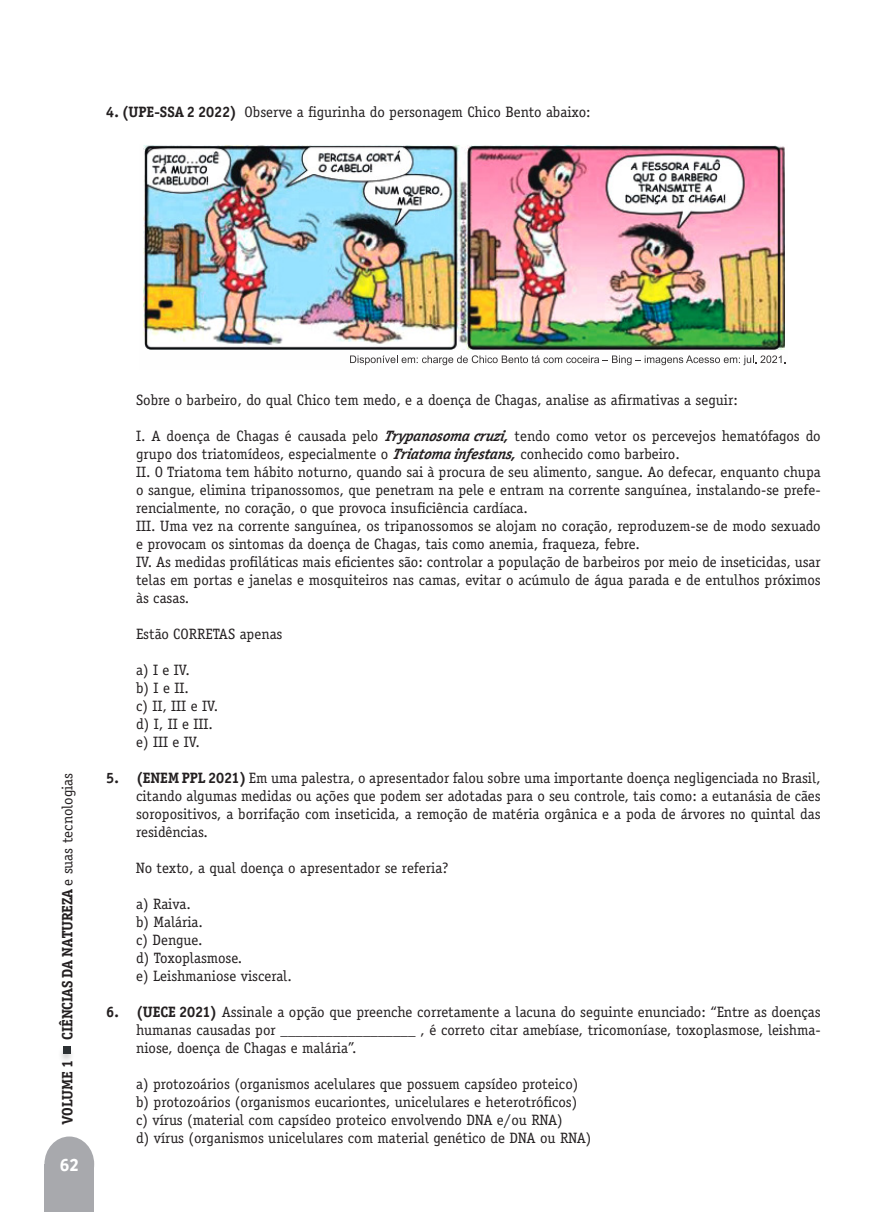
<style>
.page{position:relative;width:893px;height:1212px;background:#fff}
.page>*{position:absolute;margin:0;border:0;box-sizing:border-box;transform-origin:0 0}
.t1{font:18px "Secular One";color:#fff}
.Questão_2{font:15px/18px "Officina Serif Std";color:#231f20}
.Questão_1{font:15px/18px "Officina Serif Std";color:#231f20;text-align:justify}
.Alternativas{font:15px "Officina Serif Std";color:#231f20}
.t2{font:700 15px "Officina Ser ITC";color:#231f20}
.s1{font-family:"Officina Ser ITC";font-weight:700}
.s2{font-family:"Officina Serif Std";font-weight:400}
.s3{font-family:"Officina Ser ITC";font-weight:700;font-style:italic}
</style>
<div class="page">
<div style="left:44px;top:1136px;width:50px;height:56px;background:#a8a9ad;border-radius:50%"></div>
<div style="left:44px;top:1165px;width:50px;height:47px;background:#a8a9ad"></div>
<div style="left:58px;top:1046px;width:17px;height:17px;background:#231f20;opacity:.21"></div>
<div style="left:63px;top:1046px;width:7px;height:7px;background:#2c3033"></div>
<img style="left:143px;top:146px;width:642px;height:203px">
<svg style="left:350px;top:355px;width:435px;height:10px"></svg>
<p class="Questão_1" style="left:106px;top:103px;width:486px"><span class="s1">4. (UPE-SSA 2 2022)</span> Observe a figurinha do personagem Chico Bento abaixo:</p>
<p class="t2" style="left:58px;top:1040px;width:268px;rotate:-90deg">CIÊNCIAS DA NATUREZA <span class="s2">e suas tecnologias</span></p>
<p class="t2" style="left:58px;top:1124px;width:66px;rotate:-90deg">VOLUME 1</p>
<p class="t1" style="left:60px;top:1152px;width:20px">62</p>
<p class="Alternativas" style="left:136px;top:391px;width:603px">Sobre o barbeiro, do qual Chico tem medo, e a doença de Chagas, analise as afirmativas a seguir:</p>
<p class="Questão_2" style="left:136px;top:427px;width:686px">I. A doença de Chagas é causada pelo <span class="s3">Trypanosoma cruzi,</span> tendo como vetor os percevejos hematófagos do grupo dos triatomídeos, especialmente o <span class="s3">Triatoma infestans,</span> conhecido como barbeiro.</p>
<p class="Questão_2" style="left:136px;top:463px;width:686px;text-align:justify">II. O Triatoma tem hábito noturno, quando sai à procura de seu alimento, sangue. Ao defecar, enquanto chupa o sangue, elimina tripanossomos, que penetram na pele e entram na corrente sanguínea, instalando-se prefe&shy;rencialmente, no coração, o que provoca insuficiência cardíaca.</p>
<p class="Questão_2" style="left:136px;top:517px;width:686px">III. Uma vez na corrente sanguínea, os tripanossomos se alojam no coração, reproduzem-se de modo sexuado e provocam os sintomas da doença de Chagas, tais como anemia, fraqueza, febre.</p>
<p class="Questão_2" style="left:136px;top:553px;width:686px;text-align:justify">IV. As medidas profiláticas mais eficientes são: controlar a população de barbeiros por meio de inseticidas, usar telas em portas e janelas e mosquiteiros nas camas, evitar o acúmulo de água parada e de entulhos próximos às casas.</p>
<p class="Questão_2" style="left:136px;top:625px;width:148px">Estão CORRETAS apenas</p>
<p class="Alternativas" style="left:136px;top:661px;width:55px">a) I e IV.</p>
<p class="Alternativas" style="left:136px;top:679px;width:54px">b) I e II.</p>
<p class="Alternativas" style="left:136px;top:697px;width:84px">c) II, III e IV.</p>
<p class="Alternativas" style="left:136px;top:715px;width:78px">d) I, II e III.</p>
<p class="Alternativas" style="left:136px;top:733px;width:65px">e) III e IV.</p>
<p class="Questão_1" style="left:136px;top:769px;width:686px;text-indent:-30px"><span class="s1">5. (ENEM PPL 2021)</span> Em uma palestra, o apresentador falou sobre uma importante doença negligenciada no Brasil, citando algumas medidas ou ações que podem ser adotadas para o seu controle, tais como: a eutanásia de cães soropositivos, a borrifação com inseticida, a remoção de matéria orgânica e a poda de árvores no quintal das residências.</p>
<p class="Questão_2" style="left:136px;top:859px;width:314px">No texto, a qual doença o apresentador se referia?</p>
<p class="Alternativas" style="left:136px;top:895px;width:56px">a) Raiva.</p>
<p class="Alternativas" style="left:136px;top:913px;width:68px">b) Malária.</p>
<p class="Alternativas" style="left:136px;top:931px;width:68px">c) Dengue.</p>
<p class="Alternativas" style="left:136px;top:949px;width:108px">d) Toxoplasmose.</p>
<p class="Alternativas" style="left:136px;top:967px;width:157px">e) Leishmaniose visceral.</p>
<p class="Questão_1" style="left:136px;top:1003px;width:686px;text-indent:-30px"><span class="s1">6. (UECE 2021)</span> Assinale a opção que preenche corretamente a lacuna do seguinte enunciado: “Entre as doenças humanas causadas por __________________ , é correto citar amebíase, tricomoníase, toxoplasmose, leishma&shy;niose, doença de Chagas e malária”.</p>
<p class="Alternativas" style="left:136px;top:1075px;width:444px">a) protozoários (organismos acelulares que possuem capsídeo proteico)</p>
<p class="Alternativas" style="left:136px;top:1093px;width:443px">b) protozoários (organismos eucariontes, unicelulares e heterotróficos)</p>
<p class="Alternativas" style="left:136px;top:1111px;width:428px">c) vírus (material com capsídeo proteico envolvendo DNA e/ou RNA)</p>
<p class="Alternativas" style="left:136px;top:1129px;width:457px">d) vírus (organismos unicelulares com material genético de DNA ou RNA)</p>
</div>
